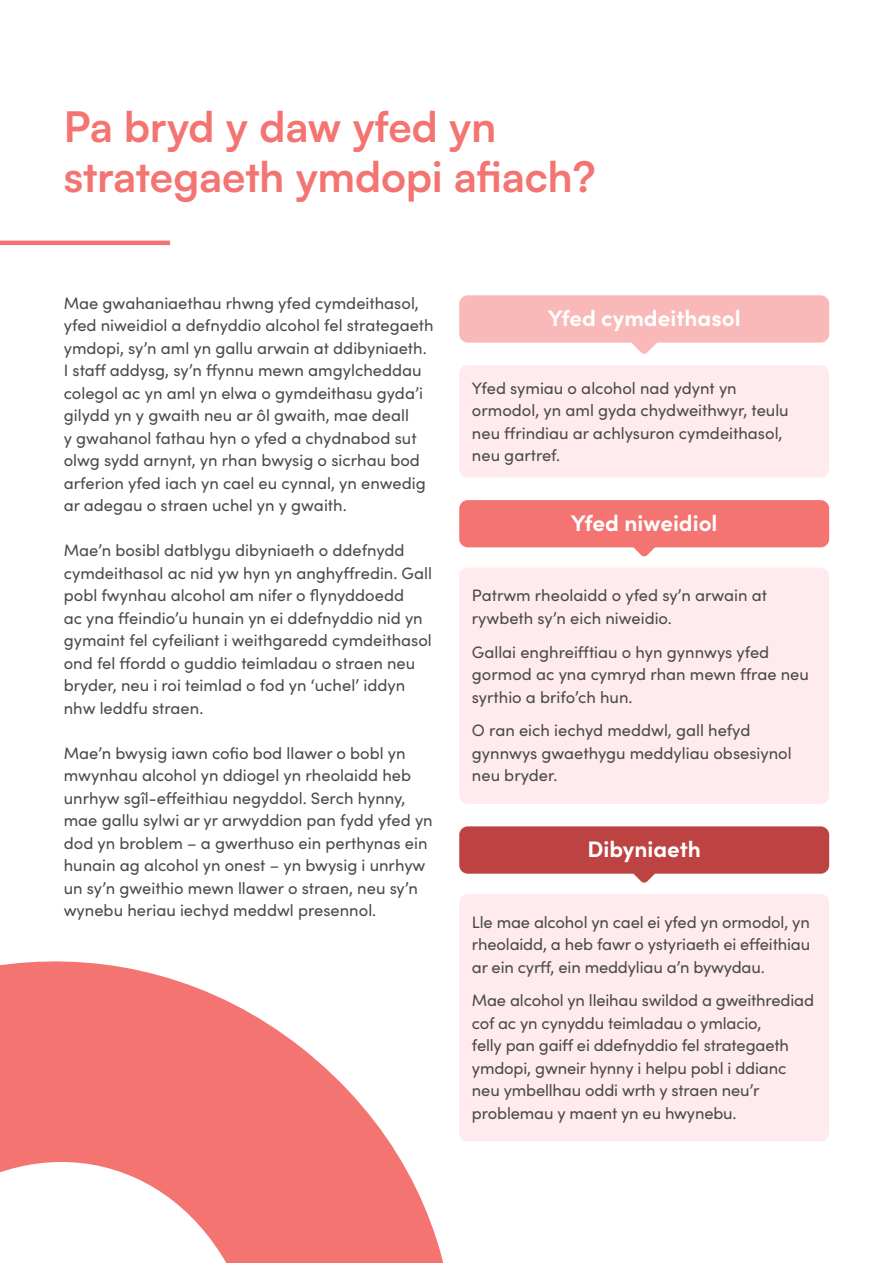
<style>
.page{position:relative;width:893px;height:1263px;background:#fff}
.page>*{position:absolute;margin:0;border:0;box-sizing:border-box;transform-origin:0 0}
.t1{font:700 42px/49.5px "Satoshi";color:#f37471}
.t2{font:700 22.5px "Sofia Pro";color:#fff}
.t3{font:16.5px/22.5px "Sofia Pro";color:#4a4a49}
</style>
<div class="page">
<svg style="left:632px;top:343px;width:25px;height:11px"></svg>
<svg style="left:618px;top:547px;width:52px;height:10px"></svg>
<svg style="left:634px;top:874px;width:21px;height:9px"></svg>
<hr style="left:0;top:241px;width:170px;height:4px;background:#f37471">
<div style="left:459px;top:295px;width:370px;height:48px;background:#f9b9b8;border-radius:9px"></div>
<div style="left:459px;top:500px;width:370px;height:47px;background:#f37471;border-radius:9px"></div>
<div style="left:459px;top:826px;width:370px;height:48px;background:#bc4341;border-radius:9px"></div>
<div style="left:459px;top:365px;width:370px;height:113px;background:#ffebed;border-radius:9px"></div>
<div style="left:459px;top:568px;width:370px;height:236px;background:#ffebed;border-radius:9px"></div>
<div style="left:459px;top:894px;width:370px;height:247px;background:#ffebed;border-radius:9px"></div>
<svg style="left:0;top:961px;width:465px;height:302px;fill:#f37471"></svg>
<p class="t1" style="left:64px;top:100px;width:534px">Pa bryd y daw yfed yn strategaeth ymdopi afiach?</p>
<p class="t3" style="left:64px;top:291px;width:371px">Mae gwahaniaethau rhwng yfed cymdeithasol, yfed niweidiol a defnyddio alcohol fel strategaeth ymdopi, sy’n aml yn gallu arwain at ddibyniaeth.<br>I staff addysg, sy’n ffynnu mewn amgylcheddau colegol ac yn aml yn elwa o gymdeithasu gyda’i gilydd yn y gwaith neu ar ôl gwaith, mae deall<br>y gwahanol fathau hyn o yfed a chydnabod sut olwg sydd arnynt, yn rhan bwysig o sicrhau bod arferion yfed iach yn cael eu cynnal, yn enwedig ar adegau o straen uchel yn y gwaith.</p>
<p class="t3" style="left:64px;top:538px;width:370px">Mae’n bosibl datblygu dibyniaeth o ddefnydd cymdeithasol ac nid yw hyn yn anghyffredin. Gall pobl fwynhau alcohol am nifer o flynyddoedd<br>ac yna ffeindio’u hunain yn ei ddefnyddio nid yn gymaint fel cyfeiliant i weithgaredd cymdeithasol ond fel ffordd o guddio teimladau o straen neu bryder, neu i roi teimlad o fod yn ‘uchel’ iddyn nhw leddfu straen.</p>
<p class="t3" style="left:64px;top:741px;width:370px">Mae’n bwysig iawn cofio bod llawer o bobl yn mwynhau alcohol yn ddiogel yn rheolaidd heb unrhyw sgîl-effeithiau negyddol. Serch hynny, mae gallu sylwi ar yr arwyddion pan fydd yfed yn dod yn broblem – a gwerthuso ein perthynas ein hunain ag alcohol yn onest – yn bwysig i unrhyw un sy’n gweithio mewn llawer o straen, neu sy’n wynebu heriau iechyd meddwl presennol.</p>
<p class="t2" style="left:548px;top:301px;width:194px">Yfed cymdeithasol</p>
<p class="t3" style="left:472px;top:376px;width:318px">Yfed symiau o alcohol nad ydynt yn ormodol, yn aml gyda chydweithwyr, teulu neu ffrindiau ar achlysuron cymdeithasol, neu gartref.</p>
<p class="t2" style="left:571px;top:505px;width:148px">Yfed niweidiol</p>
<p class="t3" style="left:472px;top:583px;width:297px">Patrwm rheolaidd o yfed sy’n arwain at rywbeth sy’n eich niweidio.</p>
<p class="t3" style="left:472px;top:640px;width:339px">Gallai enghreifftiau o hyn gynnwys yfed gormod ac yna cymryd rhan mewn ffrae neu syrthio a brifo’ch hun.</p>
<p class="t3" style="left:472px;top:718px;width:321px">O ran eich iechyd meddwl, gall hefyd gynnwys gwaethygu meddyliau obsesiynol neu bryder.</p>
<p class="t2" style="left:587px;top:832px;width:115px">Dibyniaeth</p>
<p class="t3" style="left:472px;top:910px;width:340px;text-align:justify">Lle mae alcohol yn cael ei yfed yn ormodol, yn rheolaidd, a heb fawr o ystyriaeth ei effeithiau ar ein cyrff, ein meddyliau a’n bywydau.</p>
<p class="t3" style="left:472px;top:988px;width:344px">Mae alcohol yn lleihau swildod a gweithrediad cof ac yn cynyddu teimladau o ymlacio,<br>felly pan gaiff ei ddefnyddio fel strategaeth ymdopi, gwneir hynny i helpu pobl i ddianc neu ymbellhau oddi wrth y straen neu’r problemau y maent yn eu hwynebu.</p>
</div>
